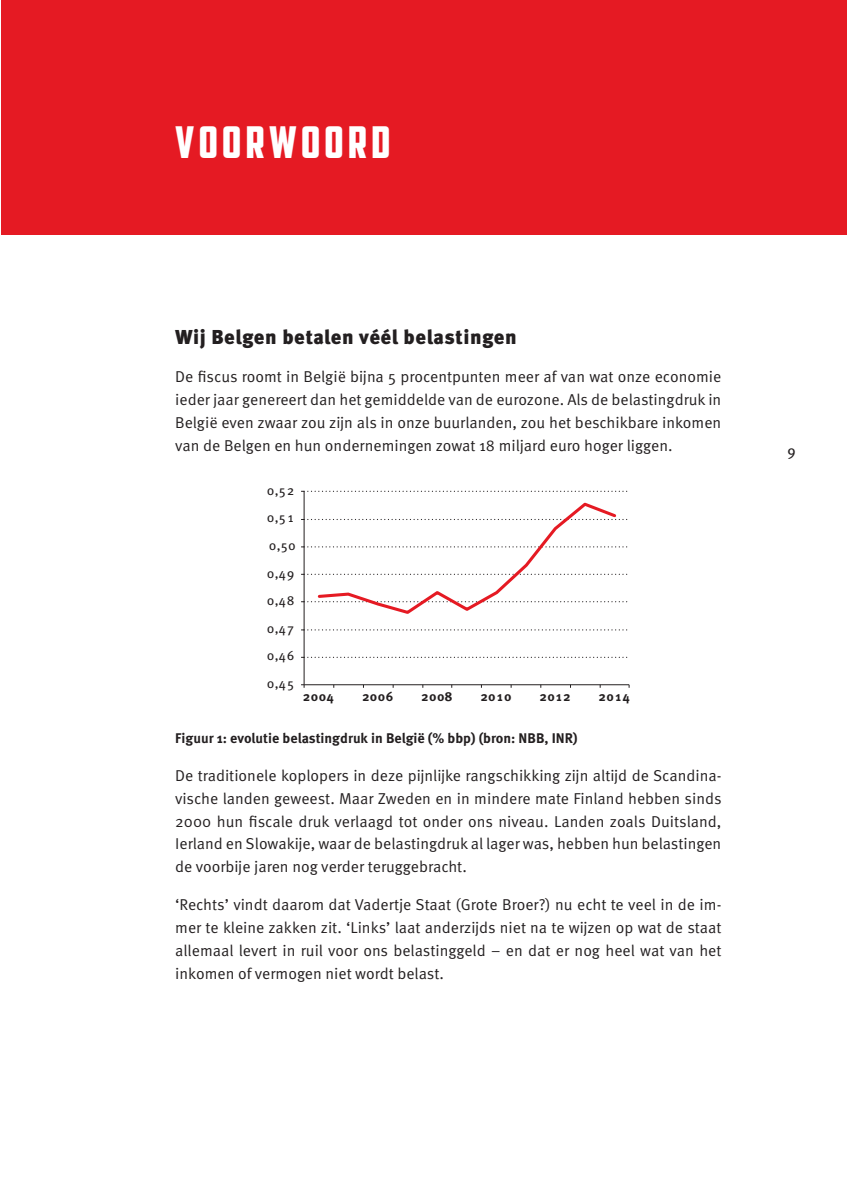
<style>
.page{position:relative;width:847px;height:1194px;background:#fff}
.page>*{position:absolute;margin:0;border:0;box-sizing:border-box;transform-origin:0 0}
.t1{font:43.75px "American Captain";letter-spacing:.1em;color:#fff}
.t2{font:900 20.12px "Meta Pro";letter-spacing:.025em;color:#231f20}
.t3{font:15.75px/22.8px "Meta Pro";color:#231f20;text-align:justify}
.t4{font:14.88px "Meta Pro";color:#231f20}
.t5{font:700 14px "Meta Pro";color:#231f20}
.t6{font:13.12px "Meta Pro";letter-spacing:.03em;color:#231f20}
.t7{font:700 13.12px "Meta Pro";letter-spacing:.03em;color:#231f20}
</style>
<div class="page">
<div style="left:1px;top:0;width:845px;height:235px;background:#e51a23"></div>
<hr style="left:303px;top:491px;width:1px;height:193px;background:#231f20">
<svg style="left:301px;top:490px;width:327px;height:2px"></svg>
<svg style="left:301px;top:629px;width:327px;height:1px"></svg>
<svg style="left:301px;top:656px;width:327px;height:2px"></svg>
<hr style="left:304px;top:684px;width:325px;height:1px;background:#231f20">
<svg style="left:301px;top:501px;width:327px;height:114px"></svg>
<h1 class="t1" style="left:175px;top:116px;width:216px">VOORWOORD</h1>
<p class="t2" style="left:175px;top:324px;width:343px">Wij Belgen betalen véél belastingen</p>
<p class="t3" style="left:175px;top:366px;width:547px">De fiscus roomt in België bijna 5 procentpunten meer af van wat onze economie ieder jaar genereert dan het gemiddelde van de eurozone. Als de belastingdruk in België even zwaar zou zijn als in onze buurlanden, zou het beschikbare inkomen van de Belgen en hun ondernemingen zowat 18 miljard euro hoger liggen.</p>
<p class="t6" style="left:267px;top:482px;width:29px">0,52</p>
<p class="t6" style="left:267px;top:509px;width:29px">0,51</p>
<p class="t6" style="left:268px;top:537px;width:29px">0,50</p>
<p class="t6" style="left:267px;top:564px;width:29px">0,49</p>
<p class="t6" style="left:267px;top:592px;width:29px">0,48</p>
<p class="t6" style="left:267px;top:620px;width:29px">0,47</p>
<p class="t6" style="left:267px;top:647px;width:29px">0,46</p>
<p class="t6" style="left:267px;top:675px;width:29px">0,45</p>
<p class="t7" style="left:303px;top:688px;width:33px">2004</p>
<p class="t7" style="left:362px;top:688px;width:33px">2006</p>
<p class="t7" style="left:421px;top:688px;width:33px">2008</p>
<p class="t7" style="left:480px;top:688px;width:33px">2010</p>
<p class="t7" style="left:539px;top:688px;width:33px">2012</p>
<p class="t7" style="left:598px;top:688px;width:33px">2014</p>
<p class="t5" style="left:175px;top:729px;width:404px">Figuur 1: evolutie belastingdruk in België (% bbp) (bron: NBB, INR)</p>
<p class="t3" style="left:175px;top:764px;width:547px">De traditionele koplopers in deze pijnlijke rangschikking zijn altijd de Scandina&shy;vische landen geweest. Maar Zweden en in mindere mate Finland hebben sinds 2000 hun fiscale druk verlaagd tot onder ons niveau. Landen zoals Duitsland, Ierland en Slowakije, waar de belastingdruk al lager was, hebben hun belastingen de voorbije jaren nog verder teruggebracht.</p>
<p class="t3" style="left:175px;top:893px;width:547px">‘Rechts’ vindt daarom dat Vadertje Staat (Grote Broer?) nu echt te veel in de im&shy;mer te kleine zakken zit. ‘Links’ laat anderzijds niet na te wijzen op wat de staat allemaal levert in ruil voor ons belastinggeld – en dat er nog heel wat van het inkomen of vermogen niet wordt belast.</p>
<p class="t4" style="left:787px;top:441px;width:10px">9</p>
</div>
